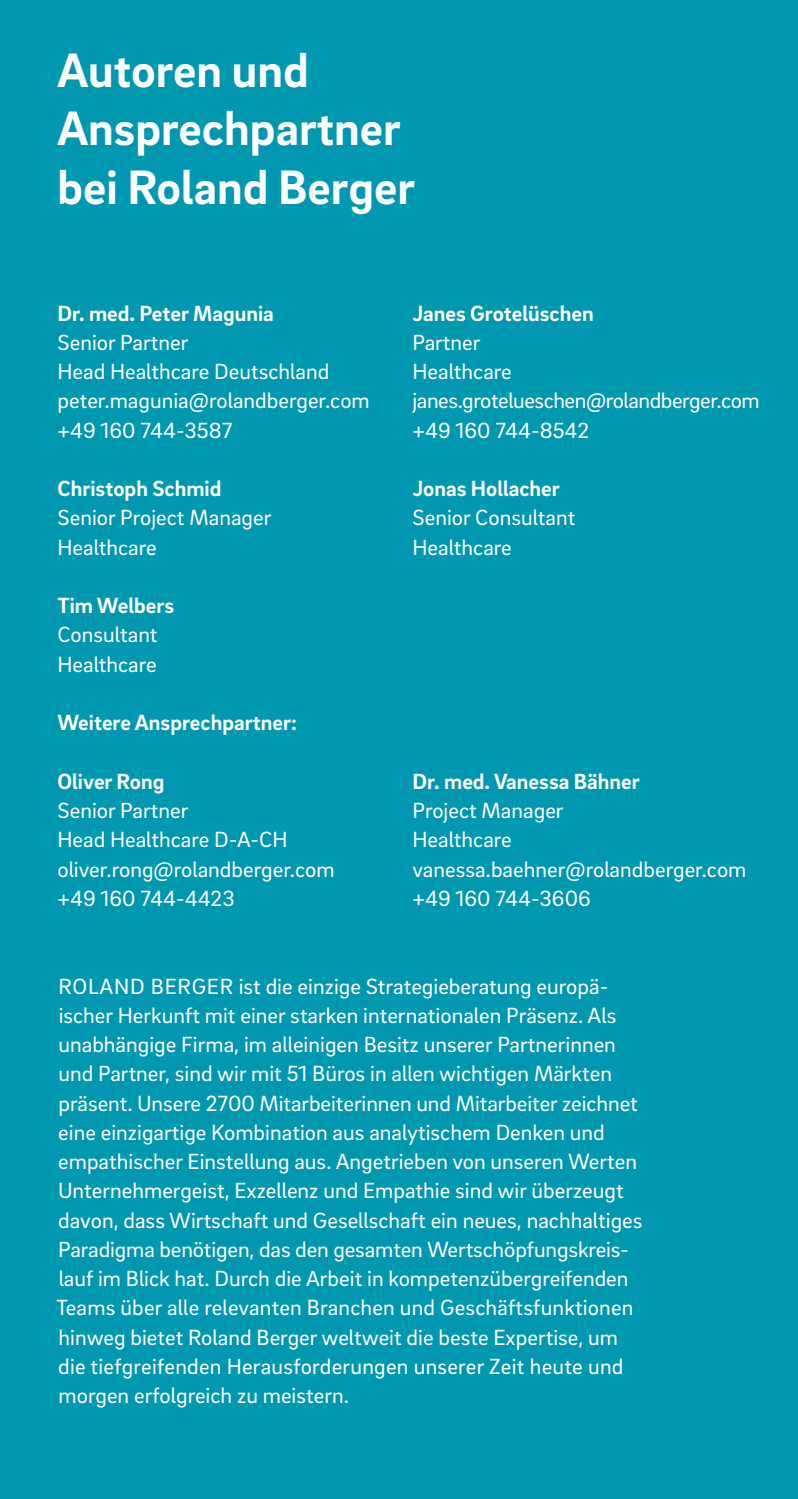
<style>
.page{position:relative;width:798px;height:1499px;background:#fff}
.page>*{position:absolute;margin:0;border:0;box-sizing:border-box;transform-origin:0 0}
.t1{font:700 49.5px/58.5px "Brix Sans";color:#fff}
.t2{font:22.5px/29.2px "Brix Sans";color:#fff}
.t3{font:700 22.5px "Brix Sans";color:#fff}
.t4{font:22.5px/29.2px "Brix Sans";letter-spacing:-.02em;color:#fff}
</style>
<div class="page">
<div style="left:0;top:0;width:797px;height:1499px;background:#0098b0"></div>
<h1 class="t1" style="left:57px;top:38px;width:359px">Autoren und<br>Ansprechpartner bei Roland Berger</h1>
<p class="t3" style="left:57px;top:298px;width:218px">Dr. med. Peter Magunia</p>
<p class="t2" style="left:57px;top:327px;width:314px">Senior Partner<br>Head Healthcare Deutschland peter.magunia@rolandberger.com +49 160 744-3587</p>
<p class="t3" style="left:57px;top:474px;width:165px">Christoph Schmid</p>
<p class="t2" style="left:57px;top:502px;width:215px">Senior Project Manager<br>Healthcare</p>
<p class="t3" style="left:57px;top:591px;width:118px">Tim Welbers</p>
<p class="t2" style="left:57px;top:619px;width:102px">Consultant<br>Healthcare</p>
<p class="t3" style="left:57px;top:708px;width:241px">Weitere Ansprechpartner:</p>
<p class="t3" style="left:57px;top:766px;width:108px">Oliver Rong</p>
<p class="t2" style="left:57px;top:795px;width:278px">Senior Partner<br>Head Healthcare D-A-CH oliver.rong@rolandberger.com +49 160 744-4423</p>
<p class="t3" style="left:412px;top:298px;width:183px">Janes Grotelüschen</p>
<p class="t4" style="left:412px;top:327px;width:348px">Partner<br>Healthcare janes.grotelueschen@rolandberger.com +49 160 744-8542</p>
<p class="t3" style="left:412px;top:474px;width:149px">Jonas Hollacher</p>
<p class="t2" style="left:412px;top:502px;width:164px">Senior Consultant<br>Healthcare</p>
<p class="t3" style="left:412px;top:766px;width:229px">Dr. med. Vanessa Bähner</p>
<p class="t2" style="left:412px;top:795px;width:335px">Project Manager<br>Healthcare vanessa.baehner@rolandberger.com +49 160 744-3606</p>
<p class="t2" style="left:56px;top:970px;width:587px">ROLAND BERGER ist die einzige Strategieberatung europä&shy;ischer Herkunft mit einer starken internationalen Präsenz. Als unabhängige Firma, im alleinigen Besitz unserer Partnerinnen und Partner, sind wir mit 51 Büros in allen wichtigen Märkten präsent. Unsere 2700 Mitarbeiterinnen und Mitarbeiter zeichnet eine einzigartige Kombination aus analytischem Denken und empathischer Einstellung aus. Angetrieben von unseren Werten Unternehmergeist, Exzellenz und Empathie sind wir überzeugt davon, dass Wirtschaft und Gesellschaft ein neues, nachhaltiges Paradigma benötigen, das den gesamten Wertschöpfungskreis&shy;lauf im Blick hat. Durch die Arbeit in kompetenzübergreifenden Teams über alle relevanten Branchen und Geschäftsfunktionen hinweg bietet Roland Berger weltweit die beste Expertise, um die tiefgreifenden Herausforderungen unserer Zeit heute und morgen erfolgreich zu meistern.</p>
</div>
